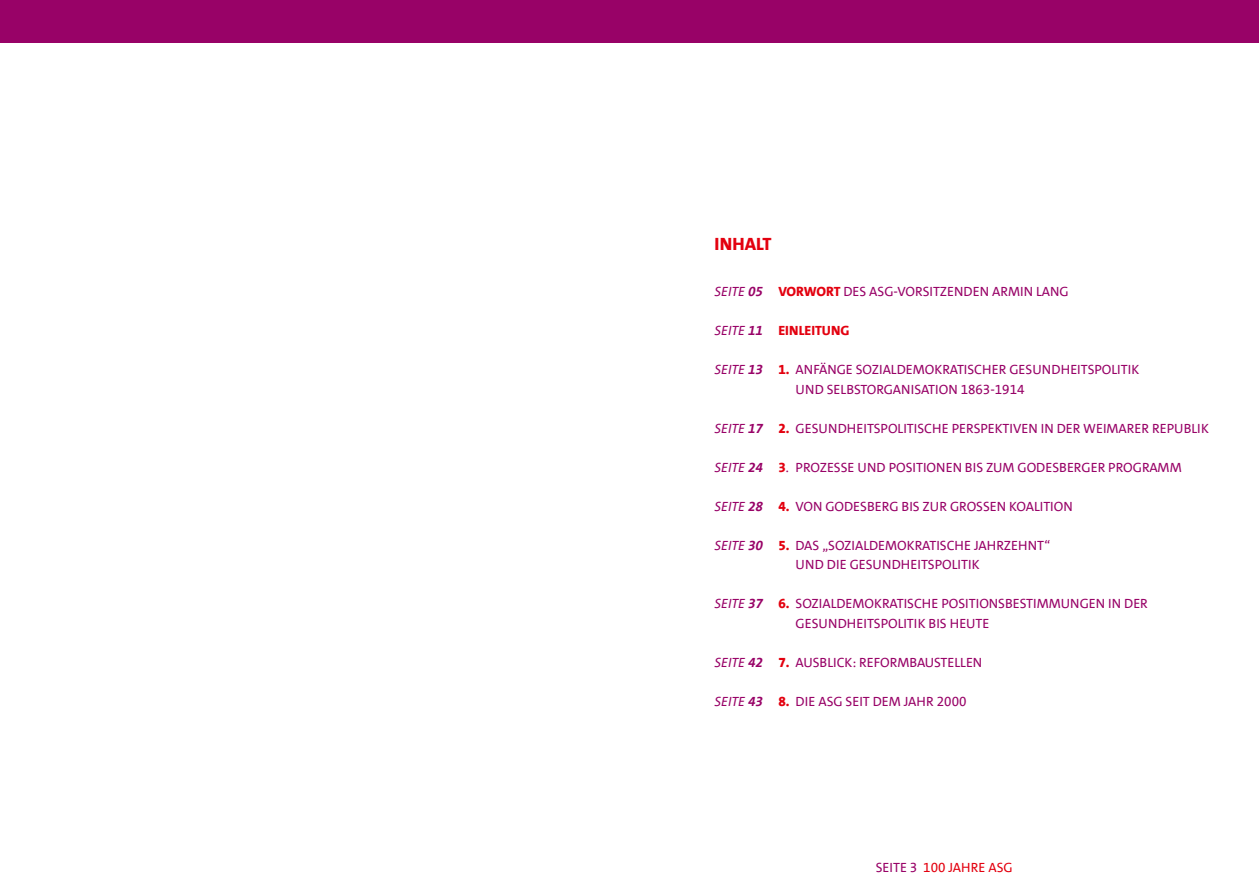
<style>
.page{position:relative;width:1259px;height:893px;background:#fff}
.page>*{position:absolute;margin:0;border:0;box-sizing:border-box;transform-origin:0 0}
.t1{font:800 18px "SPD The Sans";color:#e3000f}
.t2{font:13.5px/19.5px "SPD The Sans";color:#980267}
.t3{font:13.5px "SPD The Sans";color:#e3000f}
.t4{font:800 13.5px "SPD The Sans";color:#e3000f}
.s1{font-style:italic}
.s2{font-weight:700;font-style:italic}
.s3{font-weight:800;color:#e3000f}
.s4{font-weight:400;font-style:italic;color:#980267}
.s5{font-weight:700;font-style:italic;color:#980267}
.s6{color:#980267}
</style>
<div class="page">
<div style="left:617px;top:0;width:642px;height:43px;background:#980267"></div>
<div style="left:0;top:0;width:642px;height:43px;background:#980267"></div>
<h1 class="t1" style="left:714px;top:232px;width:59px">INHALT</h1>
<p class="t2" style="left:714px;top:282px;width:354px"><span class="s1">SEITE</span> <span class="s2">05</span> <span class="s3">VORWORT</span> DES ASG-VORS ITZENDEN ARMIN LANG</p>
<p class="t4" style="left:714px;top:322px;width:135px"><span class="s4">SEITE</span> <span class="s5">11</span> EINLEITUNG</p>
<p class="t2" style="left:795px;top:360px;width:345px;text-indent:-81px"><span class="s1">SEITE</span> <span class="s2">13</span> <span class="s3">1.</span> ANFÄNGE SOZIALDEMOKRATISCH ER GESUNDH EITS POLITIK<br>UND SELBST</p>
<p class="t2" style="left:866px;top:379px;width:159px">ORGANISATION 1863-1914</p>
<p class="t2" style="left:714px;top:418px;width:496px"><span class="s1">SEITE</span> <span class="s2">17</span> <span class="s3">2.</span> GESUNDH EITSPOLITISCH E PERSPEKTIVEN IN DER WEIMARER REPUBLIK</p>
<p class="t2" style="left:714px;top:457px;width:469px"><span class="s1">SEITE</span> <span class="s2">24</span> <span class="s3">3</span>. PROZESSE UND POSITIONEN BIS ZUM GODESBERG ER PROGRAMM</p>
<p class="t2" style="left:714px;top:496px;width:360px"><span class="s1">SEITE</span> <span class="s2">28</span> <span class="s3">4.</span> VON GODESBERG BIS ZUR GROSSEN KOALITION</p>
<p class="t2" style="left:795px;top:535px;width:256px;text-indent:-81px"><span class="s1">SEITE</span> <span class="s2">30</span> <span class="s3">5.</span> DAS „SOZIALDEMOKRATISCH E JAHRZEH NT“<br>UND DIE GESUNDH EITSPOLITIK</p>
<p class="t2" style="left:795px;top:594px;width:351px;text-indent:-81px"><span class="s1">SEITE</span> <span class="s2">37</span> <span class="s3">6.</span> SOZIALDEMOKRATISCH E POSITIONSBESTIMMUNGEN IN DER<br>GESUNDH EITSPOLITIK BIS H EUTE</p>
<p class="t2" style="left:714px;top:652px;width:269px"><span class="s1">SEITE</span> <span class="s2">42</span> <span class="s3">7.</span> AUSBLICK: REFORMBAUSTELLEN</p>
<p class="t2" style="left:714px;top:691px;width:253px"><span class="s1">SEITE</span> <span class="s2">43</span> <span class="s3">8.</span> D IE ASG SEIT DEM JAHR 2000</p>
<p class="t3" style="left:876px;top:859px;width:138px"><span class="s6">SEITE 3</span> 100 JAHRE ASG</p>
</div>
